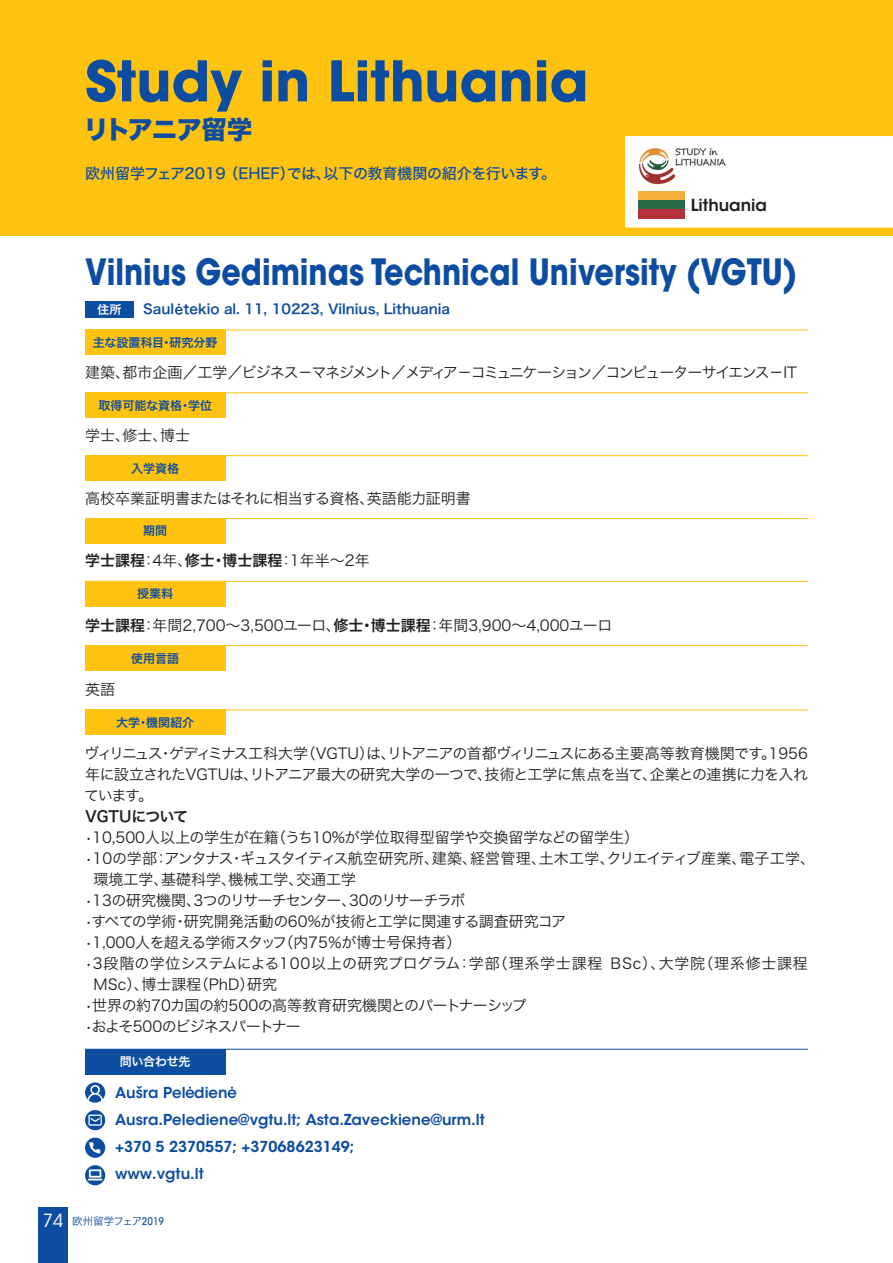
<style>
.page{position:relative;width:893px;height:1263px;background:#fff}
.page>*{position:absolute;margin:0;border:0;box-sizing:border-box;transform-origin:0 0}
.t1{font:700 55.5px "ITC Avant Garde Std";color:#0d4da1}
.t2{font:700 36px "ITC Avant Garde Std";color:#0d4da1;scale:.84 1}
.t3{font:25.5px "Hira Kaku Std N W8";letter-spacing:-.04em;color:#0d4da1}
.t4{font:600 16.5px "ITC Avant Garde Std";color:#231f20}
.t5{font:15px/21px "Hira Kaku Std N W3";letter-spacing:-.025em;color:#231f20;text-align:justify}
.t6{font:15px/21px "Hira Kaku Std N W3";color:#231f20}
.t7{font:600 15px/27px "ITC Avant Garde Std";color:#0d4da1}
.t8{font:15px/21px "Hira Kaku Std N W3";letter-spacing:.02em;color:#231f20}
.t9{font:15px "Hira Kaku Std N W3";letter-spacing:-.095em;color:#231f20}
.t10{font:15px "Hira Kaku Std N W5";letter-spacing:-.01em;color:#0d4da1}
.t11{font:15px "Hira Kaku Std N W6";color:#231f20}
.t12{font:15px "Hira Kaku Std N W3";letter-spacing:-.07em;color:#231f20}
.t13{font:15px "Hira Kaku Std N W6";letter-spacing:-.02em;color:#231f20}
.t14{font:13.5px "Hira Kaku Pro N W6";color:#0d4da1}
.t15{font:12px "Hira Kaku Std N W6";color:#0d4da1}
.t16{font:12px "Hira Kaku Std N W6";letter-spacing:-.02em;color:#fff}
.t17{font:10.5px "Hira Kaku Std N W3";letter-spacing:-.035em;color:#0d4da1}
.s1{font-family:"Hira Kaku Std N W3"}
.s2{font-family:"Hira Kaku Std N W6"}
.s3{font-family:"ITC Avant Garde Std";font-size:18px;color:#fff}
.s4{font-family:"ITC Avant Garde Std";font-weight:500;font-stretch:condensed}
</style>
<div class="page">
<div style="left:38px;top:1208px;width:30px;height:55px;background:#0d4da1"></div>
<div style="left:0;top:0;width:893px;height:236px;background:#fec210"></div>
<hr style="left:85px;top:330px;width:723px;height:1px;background:#fec210">
<div style="left:85px;top:330px;width:140px;height:25px;background:#fec210"></div>
<hr style="left:85px;top:392px;width:723px;height:1px;background:#fec210">
<div style="left:85px;top:392px;width:140px;height:26px;background:#fec210"></div>
<hr style="left:85px;top:455px;width:723px;height:1px;background:#fec210">
<div style="left:85px;top:455px;width:140px;height:26px;background:#fec210"></div>
<hr style="left:85px;top:518px;width:723px;height:1px;background:#fec210">
<div style="left:85px;top:518px;width:140px;height:26px;background:#fec210"></div>
<hr style="left:85px;top:645px;width:723px;height:1px;background:#fec210">
<div style="left:85px;top:645px;width:140px;height:26px;background:#fec210"></div>
<hr style="left:85px;top:581px;width:723px;height:1px;background:#fec210">
<div style="left:85px;top:581px;width:140px;height:25px;background:#fec210"></div>
<hr style="left:85px;top:710px;width:723px;height:1px;background:#fec210">
<div style="left:85px;top:710px;width:140px;height:25px;background:#fec210"></div>
<hr style="left:85px;top:1049px;width:723px;height:1px;background:#0d4da1">
<div style="left:85px;top:1049px;width:140px;height:25px;background:#0d4da1"></div>
<svg style="left:186px;top:1087px;width:8px;height:11px"></svg>
<svg style="left:228px;top:1087px;width:8px;height:11px"></svg>
<svg style="left:85px;top:1082px;width:20px;height:21px"></svg>
<svg style="left:87px;top:1085px;width:16px;height:16px"></svg>
<div style="left:85px;top:1110px;width:20px;height:20px;background:#0d4da1;border-radius:50%"></div>
<svg style="left:88px;top:1114px;width:14px;height:12px"></svg>
<div style="left:85px;top:1137px;width:20px;height:21px;background:#0d4da1;border-radius:50%"></div>
<svg style="left:89px;top:1142px;width:11px;height:11px"></svg>
<svg style="left:85px;top:1165px;width:20px;height:20px"></svg>
<svg style="left:88px;top:1169px;width:14px;height:11px"></svg>
<div style="left:625px;top:136px;width:268px;height:92px;background:#fff"></div>
<img style="left:637px;top:146px;width:91px;height:39px">
<div style="left:638px;top:191px;width:47px;height:28px;background:#f4ae39"></div>
<div style="left:638px;top:200px;width:47px;height:19px;background:#2b6a47"></div>
<div style="left:638px;top:210px;width:47px;height:9px;background:#b63139"></div>
<svg style="left:175px;top:304px;width:8px;height:11px"></svg>
<div style="left:85px;top:301px;width:49px;height:16px;background:#0d4da1"></div>
<h1 class="t1" style="left:85px;top:45px;width:505px">Study in Lithuania</h1>
<h3 class="t3" style="left:84px;top:116px;width:170px">リトアニア留学</h3>
<p class="t10" style="left:85px;top:162px;width:473px">欧州留学フェア2019 （EHEF）では、以下の教育機関の紹介を行います。</p>
<p class="t4" style="left:691px;top:194px;width:78px">Lithuania</p>
<h2 class="t2" style="left:85px;top:248px;width:849px">Vilnius Gediminas Technical University (VGTU)</h2>
<p class="t16" style="left:97px;top:300px;width:25px">住所</p>
<p class="t14" style="left:143px;top:297px;width:308px">Saul tekio al. 11, 10223, Vilnius, Lithuania</p>
<p class="t15" style="left:93px;top:333px;width:126px">主な設置科目・研究分野</p>
<p class="t9" style="left:85px;top:361px;width:713px">建築、都市企画／工学／ビジネス－マネジメント／メディア－コミュニケーション／コンピューターサイエンス－IT</p>
<p class="t15" style="left:98px;top:396px;width:115px">取得可能な資格・学位</p>
<p class="t5" style="left:85px;top:424px;width:107px">学士、修士、博士</p>
<p class="t15" style="left:131px;top:459px;width:49px">入学資格</p>
<p class="t5" style="left:85px;top:487px;width:387px">高校卒業証明書またはそれに相当する資格、英語能力証明書</p>
<p class="t15" style="left:143px;top:522px;width:25px">期間</p>
<p class="t11" style="left:85px;top:549px;width:286px">学士課程<span class="s1">：4年、</span>修士・博士課程<span class="s1">：1年半～2年</span></p>
<p class="t15" style="left:137px;top:584px;width:37px">授業料</p>
<p class="t6" style="left:85px;top:614px;width:529px"><span class="s2">学士課程</span>：年間2,700～3,500ユーロ、<span class="s2">修士・博士課程</span>：年間3,900～4,000ユーロ</p>
<p class="t5" style="left:85px;top:679px;width:31px">英語</p>
<p class="t15" style="left:131px;top:649px;width:49px">使用言語</p>
<p class="t15" style="left:116px;top:713px;width:79px">大学・機関紹介</p>
<p class="t5" style="left:84px;top:743px;width:725px">ヴィリニュス・ゲディミナス工科大学（VGTU）は、リトアニアの首都ヴィリニュスにある主要高等教育機関です。1956年に設立されたVGTUは、リトアニア最大の研究大学の一つで、技術と工学に焦点を当て、企業との連携に力を入れています。</p>
<p class="t13" style="left:85px;top:805px;width:105px">VGTUについて</p>
<p class="t6" style="left:85px;top:827px;width:556px">•10,500人以上の学生が在籍（うち10%が学位取得型留学や交換留学などの留学生）</p>
<p class="t6" style="left:94px;top:848px;width:723px;text-indent:-9px">•10の学部：アンタナス・ギュスタイティス航空研究所、建築、経営管理、土木工学、クリエイティブ産業、電子工学、環境工学、基礎科学、機械工学、交通工学</p>
<p class="t5" style="left:85px;top:890px;width:382px">•13の研究機関、3つのリサーチセンター、30のリサーチラボ</p>
<p class="t5" style="left:85px;top:911px;width:483px">•すべての学術・研究開発活動の60%が技術と工学に関連する調査研究コア</p>
<p class="t5" style="left:85px;top:932px;width:378px">•1,000人を超える学術スタッフ（内75％が博士号保持者）</p>
<p class="t8" style="left:94px;top:953px;width:716px;text-indent:-9px">•3段階の学位システムによる100以上の研究プログラム：学部（理系学士課程 BSc）、大学院（理系修士課程<br>MSc）、博士課程（PhD）研究</p>
<p class="t5" style="left:85px;top:995px;width:443px">•世界の約70カ国の約500の高等教育研究機関とのパートナーシップ</p>
<p class="t12" style="left:85px;top:1015px;width:217px">•およそ500のビジネスパートナー</p>
<p class="t16" style="left:120px;top:1052px;width:72px">問い合わせ先</p>
<p class="t7" style="left:115px;top:1079px;width:371px">Aušra Pel dien<br>Ausra.Pelediene@vgtu.lt; Asta.Zaveckiene@urm.lt +370 5 2370557; +37068623149;<br>www.vgtu.lt</p>
<p class="t17" style="left:43px;top:1213px;width:123px"><span class="s3">74</span> 欧州留学フェア<span class="s4">2019</span></p>
</div>
